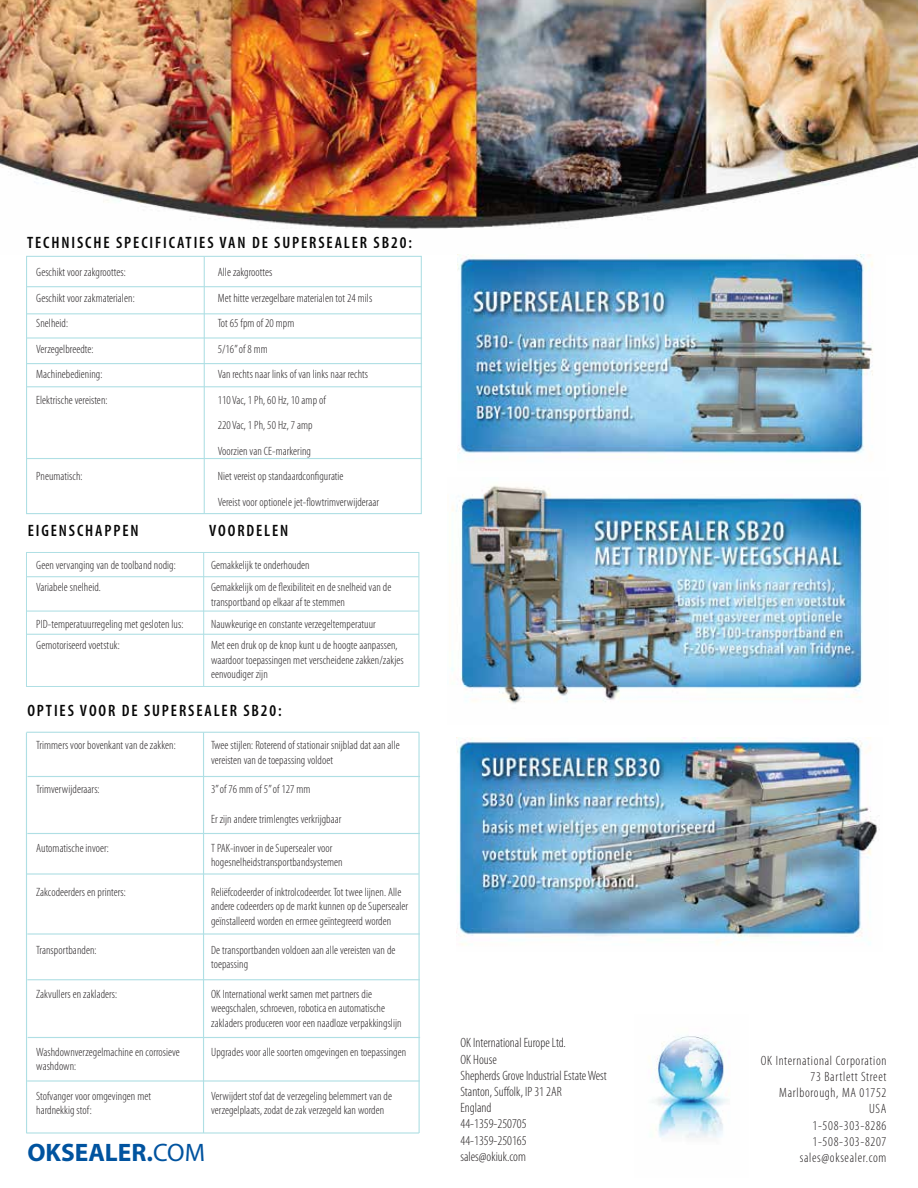
<style>
.page{position:relative;width:918px;height:1188px;background:#fff}
.page>*{position:absolute;margin:0;border:0;box-sizing:border-box;transform-origin:0 0}
.t1{font:700 25.35px "Myriad Pro";color:#00539f}
.t2{font:600 condensed 16.5px "Myriad Pro";letter-spacing:.115em;color:#080808}
.t3{font:300 condensed 13.5px/16.2px "Myriad Pro";color:#231f20}
.t4{font:300 condensed 13.5px/16.2px "Myriad Pro";letter-spacing:.05em;color:#231f20;text-align:right}
.t5{font:300 condensed 12px/25.5px "Myriad Pro";letter-spacing:.005em;color:#231f21}
.s1{font-weight:400}
</style>
<div class="page">
<svg style="left:26px;top:254px;width:432px;height:54px"></svg>
<img style="left:0;top:0;width:918px;height:229px">
<div style="left:26px;top:256px;width:396px;height:258px;border:1px solid #afdfe4"></div>
<hr style="left:204px;top:257px;width:1px;height:256px;background:#afdfe4">
<hr style="left:27px;top:337px;width:395px;height:2px;background:#afdfe4">
<hr style="left:27px;top:313px;width:395px;height:1px;background:#afdfe4">
<hr style="left:27px;top:363px;width:395px;height:1px;background:#afdfe4">
<hr style="left:27px;top:386px;width:395px;height:1px;background:#afdfe4">
<hr style="left:27px;top:458px;width:395px;height:1px;background:#afdfe4">
<hr style="left:27px;top:286px;width:395px;height:1px;background:#afdfe4">
<div style="left:26px;top:552px;width:393px;height:135px;border:1px solid #afdfe4"></div>
<hr style="left:203px;top:553px;width:1px;height:134px;background:#afdfe4">
<hr style="left:26px;top:576px;width:393px;height:1px;background:#afdfe4">
<hr style="left:26px;top:611px;width:393px;height:1px;background:#afdfe4">
<hr style="left:26px;top:634px;width:393px;height:1px;background:#afdfe4">
<hr style="left:28px;top:776px;width:392px;height:1px;background:#afdfe4">
<hr style="left:27px;top:833px;width:393px;height:1px;background:#afdfe4">
<hr style="left:26px;top:873px;width:393px;height:2px;background:#afdfe4">
<hr style="left:27px;top:933px;width:393px;height:2px;background:#afdfe4">
<hr style="left:27px;top:979px;width:393px;height:1px;background:#afdfe4">
<hr style="left:28px;top:1037px;width:392px;height:1px;background:#afdfe4">
<hr style="left:27px;top:1080px;width:393px;height:2px;background:#afdfe4">
<hr style="left:203px;top:732px;width:1px;height:401px;background:#afdfe4">
<hr style="left:27px;top:1132px;width:392px;height:2px;background:#afdfe4">
<hr style="left:418px;top:732px;width:2px;height:401px;background:#afdfe4">
<hr style="left:26px;top:732px;width:1px;height:401px;background:#afdfe4">
<hr style="left:27px;top:732px;width:392px;height:1px;background:#afdfe4">
<img style="left:649px;top:1036px;width:79px;height:102px">
<img style="left:451px;top:485px;width:412px;height:219px">
<img style="left:457px;top:738px;width:423px;height:207px">
<img style="left:458px;top:254px;width:415px;height:204px">
<p class="t2" style="left:27px;top:234px;width:386px">TECHNISCHE SPECIFICATIES VAN DE SUPERSEALER SB20:</p>
<p class="t5" style="left:36px;top:260px;width:100px">Geschikt voor zakgroottes:<br>Geschikt voor zakmaterialen:<br>Snelheid:<br>Verzegelbreedte:<br>Machinebediening:<br>Elektrische vereisten:</p>
<p class="t5" style="left:36px;top:464px;width:48px">Pneumatisch:</p>
<p class="t5" style="left:218px;top:260px;width:163px">Alle zakgroottes<br>Met hitte verzegelbare materialen tot 24 mils<br>Tot 65 fpm of 20 mpm<br>5/16” of 8 mm<br>Van rechts naar links of van links naar rechts<br>110 Vac, 1 Ph, 60 Hz, 10 amp of<br>220 Vac, 1 Ph, 50 Hz, 7 amp<br>Voorzien van CE-markering<br>Niet vereist op standaardconfiguratie<br>Vereist voor optionele jet-flowtrimverwijderaar</p>
<p class="t2" style="left:28px;top:522px;width:113px">EIGENSCHAPPEN</p>
<p class="t2" style="left:209px;top:522px;width:81px">VOORDELEN</p>
<p class="t5" style="left:36px;top:555px;width:141px;line-height:21.9px">Geen vervanging van de toolband nodig:<br>Variabele snelheid.</p>
<p class="t5" style="left:36px;top:613px;width:149px;line-height:21.9px">PID-temperatuurregeling met gesloten lus:<br>Gemotoriseerd voetstuk:</p>
<p class="t5" style="left:211px;top:555px;width:182px;line-height:21.9px">Gemakkelijk te onderhouden<br>Gemakkelijk om de flexibiliteit en de snelheid van de</p>
<p class="t5" style="left:211px;top:591px;width:188px;line-height:21.9px">transportband op elkaar af te stemmen<br>Nauwkeurige en constante verzegeltemperatuur<br>Met een druk op de knop kunt u de hoogte aanpassen,</p>
<p class="t5" style="left:211px;top:653px;width:194px;line-height:14.4px">waardoor toepassingen met verscheidene zakken/zakjes eenvoudiger zijn</p>
<p class="t2" style="left:27px;top:701px;width:256px">OPTIES VOOR DE SUPERSEALER SB20:</p>
<p class="t5" style="left:36px;top:733px;width:141px">Trimmers voor bovenkant van de zakken:</p>
<p class="t5" style="left:36px;top:777px;width:65px">Trimverwijderaars:</p>
<p class="t5" style="left:36px;top:835px;width:74px">Automatische invoer:</p>
<p class="t5" style="left:36px;top:879px;width:91px">Zakcodeerders en printers:</p>
<p class="t5" style="left:36px;top:937px;width:62px">Transportbanden:</p>
<p class="t5" style="left:36px;top:981px;width:82px">Zakvullers en zakladers:</p>
<p class="t5" style="left:36px;top:1045px;width:145px;line-height:14.4px">Washdownverzegelmachine en corrosieve washdown:</p>
<p class="t5" style="left:36px;top:1089px;width:116px;line-height:14.4px">Stofvanger voor omgevingen met hardnekkig stof:</p>
<p class="t5" style="left:211px;top:738px;width:190px;line-height:14.4px">Twee stijlen: Roterend of stationair snijblad dat aan alle vereisten van de toepassing voldoet</p>
<p class="t5" style="left:211px;top:777px;width:101px">3” of 76 mm of 5” of 127 mm</p>
<p class="t5" style="left:211px;top:806px;width:132px">Er zijn andere trimlengtes verkrijgbaar</p>
<p class="t5" style="left:211px;top:841px;width:133px;line-height:14.4px">T PAK-invoer in de Supersealer voor hogesnelheidstransportbandsystemen</p>
<p class="t5" style="left:211px;top:885px;width:199px;line-height:14.4px">Reliëfcodeerder of inktrolcodeerder. Tot twee lijnen. Alle andere codeerders op de markt kunnen op de Supersealer geïnstalleerd worden en ermee geïntegreerd worden</p>
<p class="t5" style="left:211px;top:943px;width:186px;line-height:14.4px">De transportbanden voldoen aan alle vereisten van de toepassing</p>
<p class="t5" style="left:211px;top:987px;width:192px;line-height:14.4px">OK International werkt samen met partners die weegschalen, schroeven, robotica en automatische zakladers produceren voor een naadloze verpakkingslijn</p>
<p class="t5" style="left:211px;top:1039px;width:197px">Upgrades voor alle soorten omgevingen en toepassingen</p>
<p class="t5" style="left:211px;top:1089px;width:182px;line-height:14.4px">Verwijdert stof dat de verzegeling belemmert van de verzegelplaats, zodat de zak verzegeld kan worden</p>
<p class="t1" style="left:27px;top:1136px;width:179px">OKSEALER.<span class="s1">COM</span></p>
<p class="t3" style="left:461px;top:1035px;width:148px">OK International Europe Ltd.<br>OK House<br>Shepherds Grove Industrial Estate West<br>Stanton, Suffolk, IP 31 2AR<br>England<br>44-1359-250705<br>44-1359-250165<br>sales@okiuk.com</p>
<p class="t4" style="left:761px;top:1052px;width:127px">OK International Corporation<br>73 Bartlett Street<br>Marlborough, MA 01752<br>USA<br>1-508-303-8286<br>1-508-303-8207 sales@oksealer.com</p>
</div>
